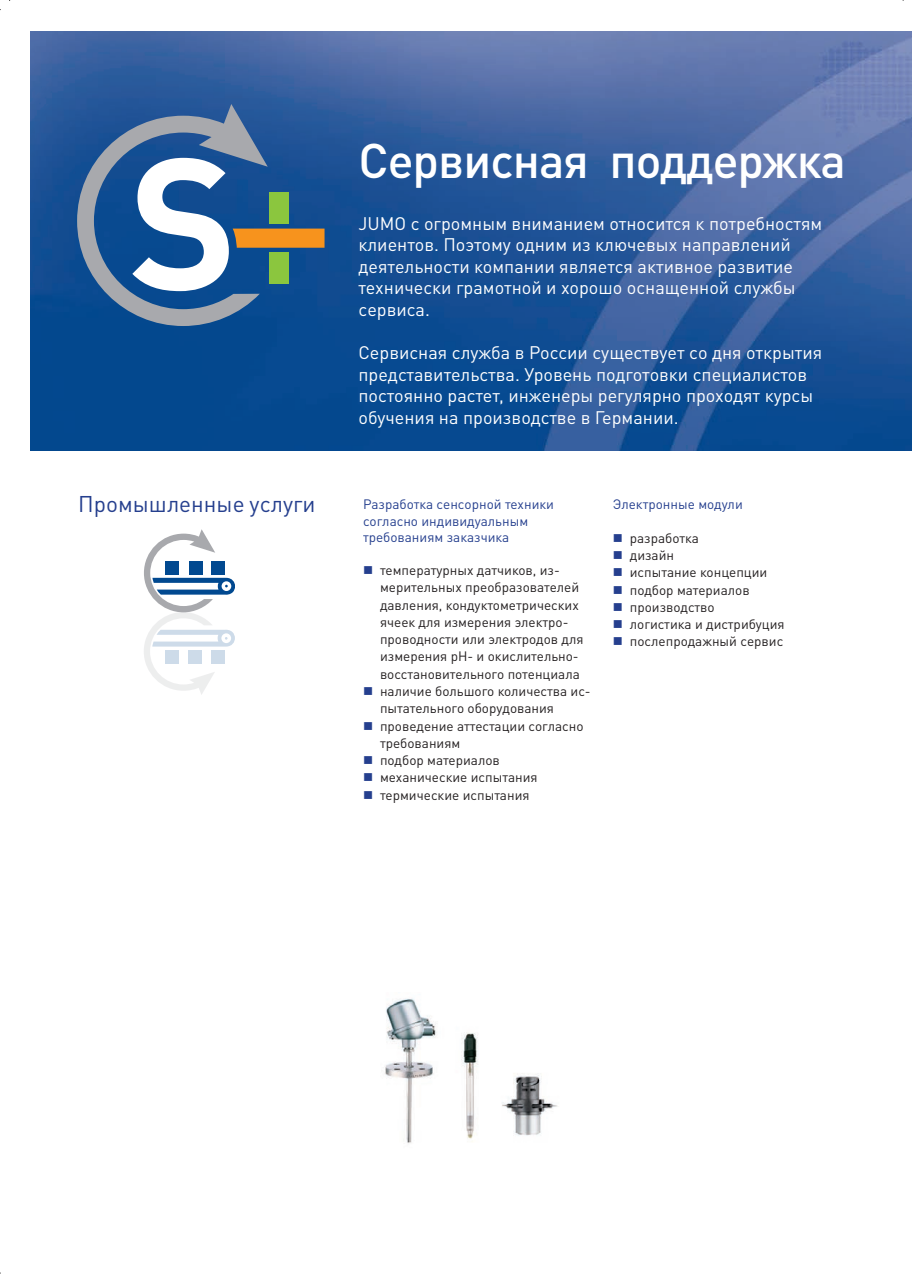
<style>
.page{position:relative;width:912px;height:1280px;background:#fff}
.page>*{position:absolute;margin:0;border:0;box-sizing:border-box;transform-origin:0 0}
.Заголовок_1{font:500 48px "DIN Pro";letter-spacing:-.02em;color:#fff}
.Заголовок_1-2{font:22.5px "DIN Pro";color:#253f8e}
.t1{font:500 21px "DIN Pro";letter-spacing:.015em;color:#014990}
.Заголовок_1-3{font:18px/21.6px "DIN Pro";color:#fff}
.t2{font:13.5px/17.2px "DIN Pro";color:#231f20}
.Заголовок_1-4{font:13.5px/16.2px "DIN Pro";color:#253f8e}
</style>
<div class="page">
<img style="left:31px;top:31px;width:880px;height:420px">
<img style="left:385px;top:998px;width:173px;height:146px">
<svg style="left:77px;top:104px;width:247px;height:222px;background:#4d739f"></svg>
<div style="left:269px;top:192px;width:19px;height:32px;background:#8bc63e"></div>
<div style="left:269px;top:252px;width:19px;height:32px;background:#8bc63e"></div>
<svg style="left:144px;top:529px;width:91px;height:166px"></svg>
<p class="Заголовок_1-2" style="left:78px;top:489px;width:239px">Промышленные услуги</p>
<h3 class="t1" style="left:73px;top:491px;width:177px">Fertigungsservice</h3>
<p class="Заголовок_1" style="left:358px;top:130px;width:489px">Сервисная поддержка</p>
<p class="Заголовок_1-3" style="left:358px;top:212px;width:465px">JUMO с огромным вниманием относится к потребностям клиентов. Поэтому одним из ключевых направлений деятельности компании является активное развитие технически грамотной и хорошо оснащенной службы сервиса.</p>
<p class="Заголовок_1-3" style="left:358px;top:341px;width:465px">Сервисная служба в России существует со дня открытия представительства. Уровень подготовки специалистов постоянно растет, инженеры регулярно проходят курсы обучения на производстве в Германии.</p>
<p class="Заголовок_1-4" style="left:363px;top:496px;width:192px">Разработка сенсорной техники согласно индивидуальным требованиям заказчика</p>
<p class="t2" style="left:380px;top:561px;width:205px">температурных датчиков, из&shy;мерительных преобразователей давления, кондуктометрических ячеек для измерения электро&shy;проводности или электродов для измерения pH- и окислительно&shy;восстановительного потенциала</p>
<p class="t2" style="left:380px;top:682px;width:212px">наличие большого количества ис&shy;пытательного оборудования</p>
<p class="t2" style="left:380px;top:716px;width:205px">проведение аттестации согласно требованиям</p>
<p class="t2" style="left:380px;top:751px;width:121px">подбор материалов</p>
<p class="t2" style="left:380px;top:768px;width:159px">механические испытания</p>
<p class="t2" style="left:380px;top:785px;width:151px">термические испытания</p>
<p class="Заголовок_1-4" style="left:612px;top:496px;width:131px">Электронные модули</p>
<p class="t2" style="left:629px;top:529px;width:71px">разработка</p>
<p class="t2" style="left:629px;top:546px;width:46px">дизайн</p>
<p class="t2" style="left:629px;top:563px;width:139px">испытание концепции</p>
<p class="t2" style="left:629px;top:580px;width:121px">подбор материалов</p>
<p class="t2" style="left:629px;top:598px;width:86px">производство</p>
<p class="t2" style="left:629px;top:615px;width:156px">логистика и дистрибуция</p>
<p class="t2" style="left:629px;top:632px;width:155px">послепродажный сервис</p>
</div>
